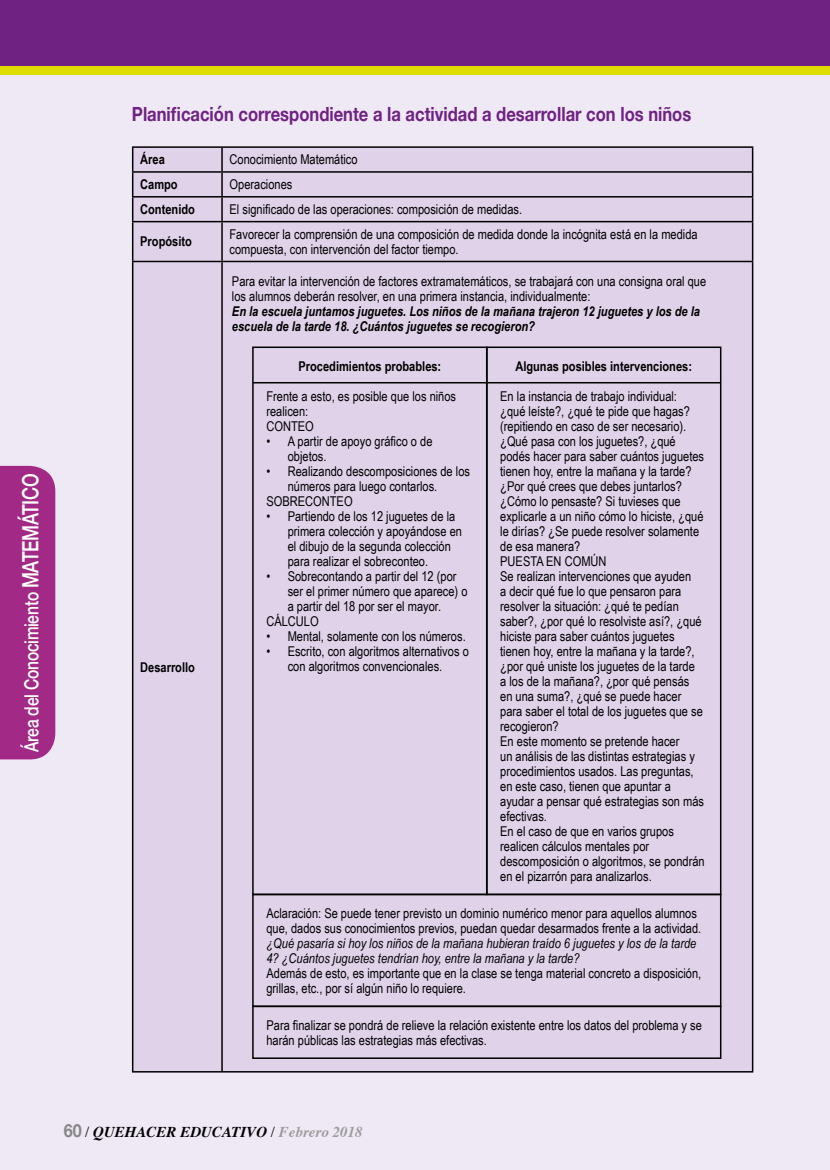
<style>
.page{position:relative;width:830px;height:1170px;background:#fff}
.page>*{position:absolute;margin:0;border:0;box-sizing:border-box;transform-origin:0 0}
.t1{font:700 19.5px "Helvetica Neue";color:#702283;scale:.85 1}
.t2{font:500 19.5px "Helvetica Neue";letter-spacing:-.015em;color:#fff;scale:.8 1}
.t3{font:italic 700 15px "Times";color:#000}
.t4{font:13.5px/15px "Arial Narrow";color:#000}
.t5{font:italic 13.5px/15px "Arial Narrow";color:#000}
.t6{font:italic 700 13.5px/15px "Arial Narrow";color:#000}
.t7{font:700 13.5px "Arial Narrow";color:#000}
.s1{font-size:22.5px}
.s2{font-family:"Helvetica Neue";font-style:normal;font-size:18px;color:#878787}
.s3{font-weight:400;font-style:normal}
.s4{color:#9d9d9c}
</style>
<div class="page">
<div style="left:0;top:0;width:829px;height:1169px;background:#efe8f5"></div>
<div style="left:0;top:0;width:829px;height:74px;background:#dedc00"></div>
<div style="left:0;top:0;width:829px;height:66px;background:#702283"></div>
<div style="left:133px;top:148px;width:618px;height:922px;background:#dfd2e9"></div>
<hr style="left:751px;top:148px;width:2px;height:23px;background:#000">
<hr style="left:751px;top:173px;width:2px;height:23px;background:#000">
<hr style="left:132px;top:146px;width:90px;height:2px;background:#000">
<hr style="left:222px;top:146px;width:531px;height:2px;background:#000">
<hr style="left:751px;top:197px;width:2px;height:24px;background:#000">
<hr style="left:751px;top:222px;width:2px;height:39px;background:#000">
<hr style="left:132px;top:171px;width:90px;height:2px;background:#000">
<hr style="left:222px;top:171px;width:531px;height:2px;background:#000">
<hr style="left:132px;top:196px;width:90px;height:1px;background:#000">
<hr style="left:222px;top:196px;width:531px;height:1px;background:#000">
<hr style="left:132px;top:221px;width:90px;height:1px;background:#000">
<hr style="left:222px;top:221px;width:531px;height:1px;background:#000">
<hr style="left:132px;top:261px;width:90px;height:1px;background:#000">
<hr style="left:222px;top:261px;width:531px;height:1px;background:#000">
<hr style="left:132px;top:1070px;width:90px;height:2px;background:#000">
<hr style="left:222px;top:1070px;width:531px;height:2px;background:#000">
<svg style="left:132px;top:148px;width:1px;height:73px"></svg>
<hr style="left:132px;top:222px;width:1px;height:39px;background:#000">
<hr style="left:221px;top:148px;width:2px;height:23px;background:#000">
<hr style="left:221px;top:173px;width:2px;height:23px;background:#000">
<hr style="left:221px;top:197px;width:2px;height:24px;background:#000">
<hr style="left:221px;top:222px;width:2px;height:39px;background:#000">
<hr style="left:132px;top:262px;width:1px;height:808px;background:#000">
<hr style="left:221px;top:262px;width:2px;height:808px;background:#000">
<hr style="left:751px;top:262px;width:2px;height:808px;background:#000">
<div style="left:251px;top:346px;width:234px;height:546px;background:#dfd2e9"></div>
<div style="left:251px;top:892px;width:470px;height:112px;background:#dfd2e9"></div>
<svg style="left:251px;top:1004px;width:470px;height:55px;background:#d0c4da"></svg>
<div style="left:485px;top:346px;width:236px;height:549px;background:#dfd2e9"></div>
<hr style="left:253px;top:382px;width:467px;height:1px;background:#000">
<div style="left:0;top:466px;width:55px;height:293px;background:#a22986"></div>
<h1 class="t2" style="left:16px;top:751px;width:349px;rotate:-90deg">Área del Conocimiento <span class="s1">MATEMÁTICO</span></h1>
<h1 class="t1" style="left:132px;top:99px;width:659px">Planificación correspondiente a la actividad a desarrollar con los niños</h1>
<p class="t7" style="left:140px;top:149px;width:26px">Área</p>
<p class="t4" style="left:229px;top:152px;width:129px">Conocimiento Matemático</p>
<p class="t7" style="left:140px;top:174px;width:39px">Campo</p>
<p class="t4" style="left:229px;top:176px;width:64px">Operaciones</p>
<p class="t7" style="left:140px;top:199px;width:56px">Contenido</p>
<p class="t4" style="left:229px;top:201px;width:294px">El significado de las operaciones: composición de medidas.</p>
<p class="t7" style="left:140px;top:231px;width:53px">Propósito</p>
<p class="t4" style="left:229px;top:226px;width:469px">Favorecer la comprensión de una composición de medida donde la incógnita está en la medida compuesta, con intervención del factor tiempo.</p>
<p class="t7" style="left:140px;top:656px;width:56px">Desarrollo</p>
<p class="t4" style="left:232px;top:273px;width:475px">Para evitar la intervención de factores extramatemáticos, se trabajará con una consigna oral que los alumnos deberán resolver, en una primera instancia, individualmente:</p>
<p class="t6" style="left:232px;top:303px;width:469px">En la escuela juntamos juguetes. Los niños de la mañana trajeron 12 juguetes y los de la escuela de la tarde 18. ¿Cuántos juguetes se recogieron?</p>
<p class="t7" style="left:298px;top:355px;width:144px">Procedimientos probables:</p>
<p class="t4" style="left:266px;top:388px;width:191px">Frente a esto, es posible que los niños realicen:<br>CONTEO</p>
<p class="t4" style="left:287px;top:433px;width:146px;text-indent:-21px">• A partir de apoyo gráfico o de objetos.</p>
<p class="t4" style="left:266px;top:463px;width:205px">• Realizando descomposiciones de los</p>
<p class="t4" style="left:287px;top:478px;width:151px">números para luego contarlos.</p>
<p class="t4" style="left:266px;top:493px;width:88px">SOBRECONTEO</p>
<p class="t4" style="left:287px;top:508px;width:176px;text-indent:-21px">• Partiendo de los 12 juguetes de la primera colección y apoyándose en el dibujo de la segunda colección para realizar el sobreconteo.</p>
<p class="t4" style="left:266px;top:568px;width:191px">• Sobrecontando a partir del 12 (por</p>
<p class="t4" style="left:287px;top:583px;width:181px">ser el primer número que aparece) o</p>
<p class="t4" style="left:287px;top:598px;width:155px">a partir del 18 por ser el mayor.</p>
<p class="t4" style="left:266px;top:613px;width:54px">CÁLCULO</p>
<p class="t4" style="left:266px;top:628px;width:201px">• Mental, solamente con los números.</p>
<p class="t4" style="left:266px;top:643px;width:204px;text-align:center">• Escrito, con algoritmos alternativos o con algoritmos convencionales.</p>
<p class="t7" style="left:515px;top:355px;width:178px">Algunas posibles intervenciones:</p>
<p class="t4" style="left:500px;top:388px;width:206px">En la instancia de trabajo individual: ¿qué leíste?, ¿qué te pide que hagas? (repitiendo en caso de ser necesario). ¿Qué pasa con los juguetes?, ¿qué podés hacer para saber cuántos juguetes tienen hoy, entre la mañana y la tarde? ¿Por qué crees que debes juntarlos? ¿Cómo lo pensaste? Si tuvieses que explicarle a un niño cómo lo hiciste, ¿qué le dirías? ¿Se puede resolver solamente de esa manera?<br>PUESTA EN COMÚN<br>Se realizan intervenciones que ayuden<br>a decir qué fue lo que pensaron para resolver la situación: ¿qué te pedían saber?, ¿por qué lo resolviste así?, ¿qué hiciste para saber cuántos juguetes tienen hoy, entre la mañana y la tarde?, ¿por qué uniste los juguetes de la tarde<br>a los de la mañana?, ¿por qué pensás en una suma?, ¿qué se puede hacer para saber el total de los juguetes que se recogieron?<br>En este momento se pretende hacer<br>un análisis de las distintas estrategias y procedimientos usados. Las preguntas, en este caso, tienen que apuntar a ayudar a pensar qué estrategias son más efectivas.<br>En el caso de que en varios grupos realicen cálculos mentales por descomposición o algoritmos, se pondrán en el pizarrón para analizarlos.</p>
<p class="t4" style="left:266px;top:904px;width:436px">Aclaración: Se puede tener previsto un dominio numérico menor para aquellos alumnos que, dados sus conocimientos previos, puedan quedar desarmados frente a la actividad.</p>
<p class="t5" style="left:266px;top:935px;width:431px">¿Qué pasaría si hoy los niños de la mañana hubieran traído 6 juguetes y los de la tarde<br>4? ¿Cuántos juguetes tendrían hoy, entre la mañana y la tarde?</p>
<p class="t4" style="left:266px;top:964px;width:436px">Además de esto, es importante que en la clase se tenga material concreto a disposición, grillas, etc., por sí algún niño lo requiere.</p>
<p class="t4" style="left:266px;top:1016px;width:437px">Para finalizar se pondrá de relieve la relación existente entre los datos del problema y se harán públicas las estrategias más efectivas.</p>
<p class="t3" style="left:64px;top:1117px;width:300px"><span class="s2">60</span> <span class="s3">/</span> QUEHACER EDUCATIVO <span class="s3">/</span> <span class="s4">Febrero 2018</span></p>
</div>
